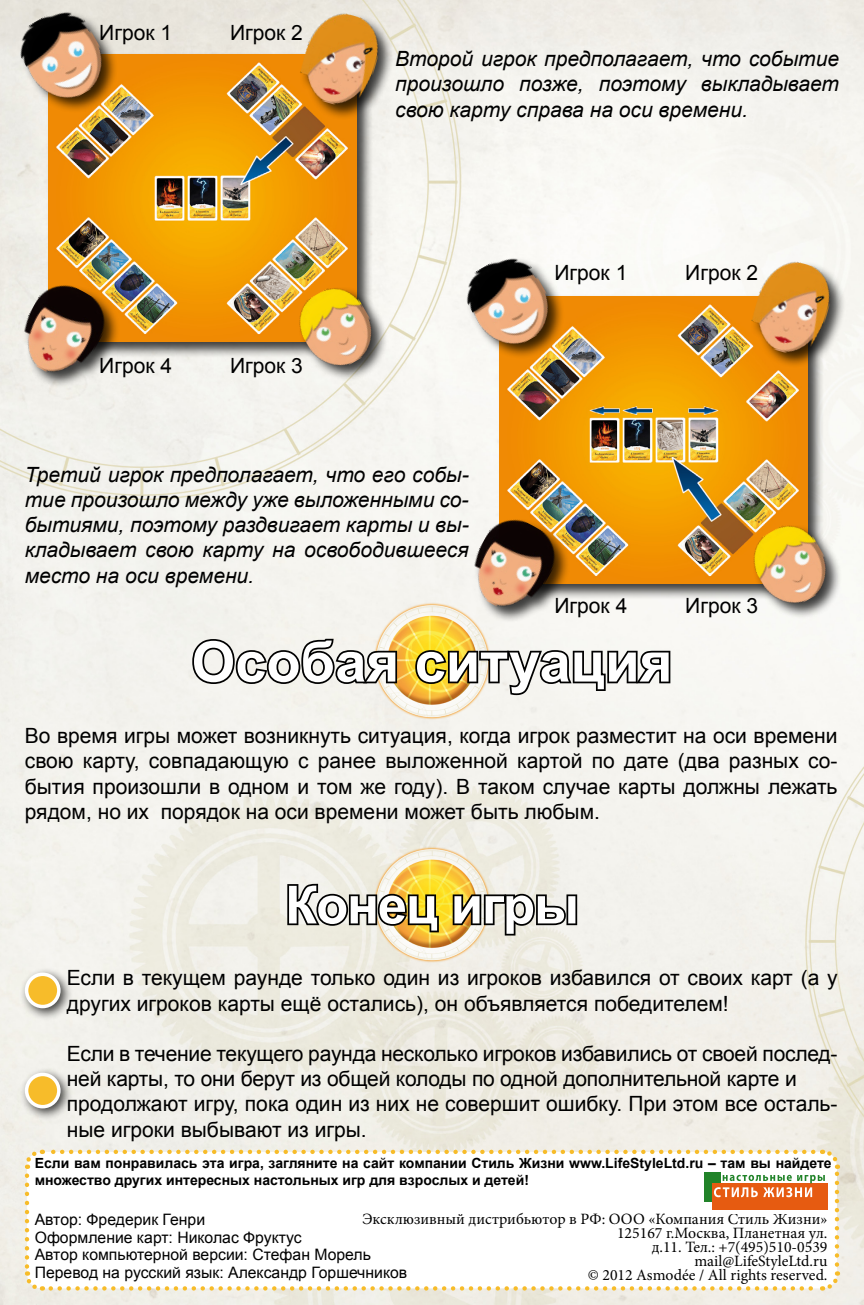
<style>
.page{position:relative;width:864px;height:1305px;background:#fff}
.page>*{position:absolute;margin:0;border:0;box-sizing:border-box;transform-origin:0 0}
.t1{font:700 56px "Arial";color:#fff}
.t2{font:700 52.5px "Arial";letter-spacing:-.02em;color:#fff}
.t3{font:21px/25.2px "Arial";color:#000}
.t4{font:italic 21px/25.2px "Arial";color:#000;text-align:justify}
.t5{font:15.75px/14px "Minion Pro";color:#000;text-align:right}
.t6{font:15.75px/17.5px "Arial";color:#000}
.t7{font:700 14px/17.5px "Arial";color:#000}
</style>
<div class="page">
<img style="left:0;top:0;width:863px;height:1305px">
<div style="left:47px;top:52px;width:326px;height:306px;background:#000;opacity:.75"></div>
<img style="left:49px;top:54px;width:307px;height:287px">
<div style="left:20px;top:11px;width:99px;height:102px;background:#000;opacity:.75"></div>
<img style="left:9px;top:0;width:107px;height:111px">
<div style="left:298px;top:287px;width:90px;height:94px;background:#000;opacity:.75"></div>
<img style="left:288px;top:277px;width:96px;height:101px">
<div style="left:23px;top:285px;width:97px;height:104px;background:#000;opacity:.75"></div>
<img style="left:9px;top:274px;width:107px;height:113px">
<div style="left:298px;top:13px;width:96px;height:107px;background:#000;opacity:.75"></div>
<img style="left:294px;top:6px;width:93px;height:106px">
<div style="left:497px;top:293px;width:327px;height:307px;background:#000;opacity:.75"></div>
<img style="left:499px;top:296px;width:308px;height:287px">
<div style="left:466px;top:257px;width:98px;height:103px;background:#000;opacity:.75"></div>
<img style="left:455px;top:246px;width:107px;height:111px">
<div style="left:752px;top:524px;width:90px;height:95px;background:#f9f9f5"></div>
<img style="left:742px;top:515px;width:96px;height:100px">
<div style="left:473px;top:519px;width:97px;height:104px;background:#000;opacity:.75"></div>
<img style="left:458px;top:508px;width:108px;height:113px">
<div style="left:750px;top:261px;width:95px;height:108px;background:#000;opacity:.75"></div>
<img style="left:745px;top:254px;width:93px;height:107px">
<div style="left:19px;top:967px;width:54px;height:54px;background:#000;opacity:.75"></div>
<div style="left:27px;top:974px;width:32px;height:32px;background:#f7bc2a;border-radius:50%"></div>
<div style="left:25px;top:972px;width:36px;height:36px;border:4px solid #fff;border-radius:50%"></div>
<div style="left:19px;top:1067px;width:54px;height:54px;background:#000;opacity:.75"></div>
<div style="left:27px;top:1074px;width:32px;height:32px;background:#f7bc2a;border-radius:50%"></div>
<div style="left:25px;top:1072px;width:36px;height:36px;border:4px solid #fff;border-radius:50%"></div>
<svg style="left:22px;top:1147px;width:819px;height:146px"></svg>
<img style="left:373px;top:603px;width:117px;height:116px">
<svg style="left:190px;top:637px;width:208px;height:49px;background:#9b9994"></svg>
<svg style="left:413px;top:647px;width:258px;height:50px"></svg>
<img style="left:373px;top:846px;width:117px;height:116px">
<svg style="left:285px;top:882px;width:155px;height:52px;background:#9e9572"></svg>
<svg style="left:451px;top:892px;width:127px;height:45px;background:#928c7a"></svg>
<p class="t3" style="left:99px;top:20px;width:74px">Игрок 1</p>
<p class="t3" style="left:230px;top:20px;width:74px">Игрок 2</p>
<p class="t3" style="left:99px;top:353px;width:74px">Игрок 4</p>
<p class="t3" style="left:230px;top:353px;width:74px">Игрок 3</p>
<p class="t4" style="left:395px;top:46px;width:445px">Второй игрок предполагает, что событие произошло позже, поэтому выкладывает свою карту справа на оси времени.</p>
<p class="t3" style="left:554px;top:260px;width:74px">Игрок 1</p>
<p class="t3" style="left:685px;top:260px;width:74px">Игрок 2</p>
<p class="t4" style="left:25px;top:462px;width:445px">Третий игрок предполагает, что его собы&shy;тие произошло между уже выложенными со&shy;бытиями, поэтому раздвигает карты и вы&shy;кладывает свою карту на освободившееся место на оси времени.</p>
<p class="t3" style="left:554px;top:593px;width:74px">Игрок 4</p>
<p class="t3" style="left:685px;top:593px;width:74px">Игрок 3</p>
<h1 class="t1" style="left:191px;top:624px;width:482px">Особая ситуация</h1>
<p class="t3" style="left:25px;top:723px;width:814px;text-align:justify">Во время игры может возникнуть ситуация, когда игрок разместит на оси времени свою карту, совпадающую с ранее выложенной картой по дате (два разных со&shy;бытия произошли в одном и том же году). В таком случае карты должны лежать рядом, но их порядок на оси времени может быть любым.</p>
<h2 class="t2" style="left:285px;top:870px;width:295px">Конец игры</h2>
<p class="t3" style="left:67px;top:965px;width:771px">Если в текущем раунде только один из игроков избавился от своих карт (а у других игроков карты ещё остались), он объявляется победителем!</p>
<p class="t3" style="left:67px;top:1041px;width:772px">Если в течение текущего раунда несколько игроков избавились от своей послед&shy;ней карты, то они берут из общей колоды по одной дополнительной карте и продолжают игру, пока один из них не совершит ошибку. При этом все осталь&shy;ные игроки выбывают из игры.</p>
<p class="t7" style="left:35px;top:1154px;width:798px">Если вам понравилась эта игра, загляните на сайт компании Стиль Жизни www.LifeStyleLtd.ru – там вы найдете множество других интересных настольных игр для взрослых и детей!</p>
<p class="t6" style="left:35px;top:1211px;width:374px">Автор: Фредерик Генри<br>Оформление карт: Николас Фруктус<br>Автор компьютерной версии: Стефан Морель Перевод на русский язык: Александр Горшечников</p>
<p class="t5" style="left:362px;top:1212px;width:466px">Эксклюзивный дистрибьютор в РФ: ООО «Компания Стиль Жизни» 125167 г.Москва, Планетная ул.<br>д.11. Тел.: +7(495)510-0539<br>mail@LifeStyleLtd.ru<br>© 2012 Asmodée / All rights reserved.</p>
</div>
